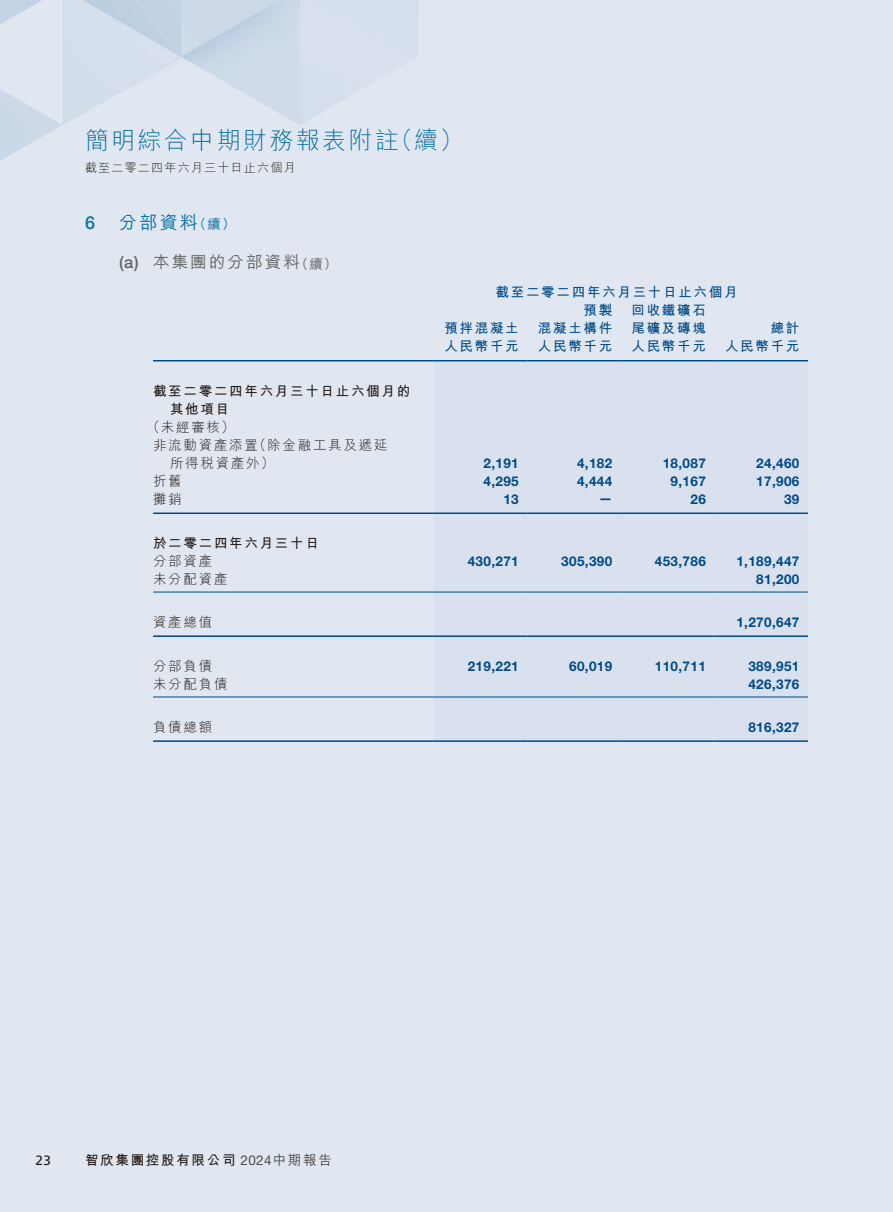
<style>
.page{position:relative;width:893px;height:1212px;background:#fff}
.page>*{position:absolute;margin:0;border:0;box-sizing:border-box;transform-origin:0 0}
.t1{font:300 24px "M Hei HK";letter-spacing:.1em;color:#0a73a4}
.t2{font:500 18px "M Hei HK";color:#0a73a4}
.t3{font:500 18px "Helvetica Neue LT Std";color:#0a73a4}
.t4{font:500 16.5px "M Hei HK";letter-spacing:.13em;color:#666565}
.t5{font:500 16.5px "Helvetica Neue LT Std";color:#666565}
.t6{font:700 13.5px "Helvetica Neue LT Std";letter-spacing:.03em;color:#004a87}
.t7{font:700 13.5px/18px "M Hei HK";letter-spacing:.13em;color:#004a87;text-align:right}
.t8{font:300 13.5px "M Hei HK";letter-spacing:.13em;color:#231916}
.t9{font:700 13.5px/18px "M Hei HK";letter-spacing:.13em;color:#231916}
.t10{font:500 13.5px "M Hei HK";color:#0a73a4}
.t11{font:500 13.5px "M Hei HK";color:#666565}
.t12{font:13.5px "Frutiger LT Std";color:#231916}
.t13{font:300 12px "M Hei HK";letter-spacing:.105em;color:#231916}
.s1{font-family:"Helvetica Neue LT Std";font-weight:400;color:#4d4a4a}
.s2{font-weight:500;color:#4d4a4a}
</style>
<div class="page">
<div style="left:434px;top:361px;width:374px;height:379px;background:#d8e1ed"></div>
<hr style="left:153px;top:360px;width:281px;height:1px;background:#004a87">
<hr style="left:434px;top:360px;width:93px;height:1px;background:#004a87">
<hr style="left:527px;top:360px;width:94px;height:1px;background:#004a87">
<hr style="left:621px;top:360px;width:93px;height:1px;background:#004a87">
<hr style="left:714px;top:360px;width:94px;height:1px;background:#004a87">
<hr style="left:153px;top:512px;width:281px;height:2px;background:#004a87">
<hr style="left:434px;top:512px;width:93px;height:2px;background:#004a87">
<hr style="left:527px;top:512px;width:94px;height:2px;background:#004a87">
<hr style="left:621px;top:512px;width:93px;height:2px;background:#004a87">
<hr style="left:714px;top:512px;width:94px;height:2px;background:#004a87">
<hr style="left:153px;top:592px;width:281px;height:1px;background:#004a87">
<hr style="left:434px;top:592px;width:93px;height:1px;background:#004a87">
<hr style="left:527px;top:592px;width:94px;height:1px;background:#004a87">
<hr style="left:621px;top:592px;width:93px;height:1px;background:#004a87">
<hr style="left:714px;top:592px;width:94px;height:1px;background:#004a87">
<hr style="left:153px;top:635px;width:281px;height:2px;background:#004a87">
<hr style="left:434px;top:635px;width:93px;height:2px;background:#004a87">
<hr style="left:527px;top:635px;width:94px;height:2px;background:#004a87">
<hr style="left:621px;top:635px;width:93px;height:2px;background:#004a87">
<hr style="left:714px;top:635px;width:94px;height:2px;background:#004a87">
<hr style="left:153px;top:696px;width:281px;height:1px;background:#004a87">
<hr style="left:434px;top:696px;width:93px;height:1px;background:#004a87">
<hr style="left:527px;top:696px;width:94px;height:1px;background:#004a87">
<hr style="left:621px;top:696px;width:93px;height:1px;background:#004a87">
<hr style="left:714px;top:696px;width:94px;height:1px;background:#004a87">
<hr style="left:153px;top:740px;width:281px;height:2px;background:#004a87">
<hr style="left:434px;top:740px;width:93px;height:2px;background:#004a87">
<hr style="left:527px;top:740px;width:94px;height:2px;background:#004a87">
<hr style="left:621px;top:740px;width:93px;height:2px;background:#004a87">
<hr style="left:714px;top:740px;width:94px;height:2px;background:#004a87">
<h1 class="t1" style="left:389px;top:128px;width:76px">（續(</h1>
<h1 class="t1" style="left:85px;top:128px;width:315px">簡明綜合中期財務報表附註</h1>
<p class="t13" style="left:85px;top:162px;width:212px">截至二零二四年六月三十日止六個月</p>
<h2 class="t3" style="left:85px;top:212px;width:12px">6</h2>
<h2 class="t2" style="left:119px;top:209px;width:80px">分部資料</h2>
<p class="t10" style="left:193px;top:214px;width:44px">（續(</p>
<p class="t5" style="left:119px;top:252px;width:21px">a( )</p>
<p class="t4" style="left:153px;top:250px;width:148px">本集團的分部資料</p>
<p class="t11" style="left:295px;top:254px;width:44px">（續(</p>
<p class="t9" style="left:170px;top:381px;width:242px;text-indent:-17px">截至二零二四年六月三十日止六個月的其他項目</p>
<p class="t8" style="left:146px;top:420px;width:90px">（未經審核(</p>
<p class="t8" style="left:253px;top:438px;width:136px">（除金融工具及遞延</p>
<p class="t8" style="left:153px;top:438px;width:106px">非流動資產添置</p>
<p class="t8" style="left:170px;top:456px;width:106px">所得稅資產外(</p>
<p class="t8" style="left:153px;top:474px;width:30px">折舊</p>
<p class="t8" style="left:153px;top:492px;width:30px">攤銷</p>
<p class="t9" style="left:153px;top:533px;width:167px">於二零二四年六月三十日</p>
<p class="t8" style="left:153px;top:554px;width:61px">分部資產</p>
<p class="t8" style="left:153px;top:572px;width:76px">未分配資產</p>
<p class="t8" style="left:153px;top:615px;width:61px">資產總值</p>
<p class="t8" style="left:153px;top:659px;width:61px">分部負債</p>
<p class="t8" style="left:153px;top:677px;width:76px">未分配負債</p>
<p class="t8" style="left:153px;top:720px;width:61px">負債總額</p>
<p class="t7" style="left:496px;top:282px;width:243px">截至二零二四年六月三十日止六個月</p>
<p class="t7" style="left:444px;top:318px;width:76px">預拌混凝土</p>
<p class="t7" style="left:538px;top:300px;width:76px">預製<br>混凝土構件</p>
<p class="t7" style="left:631px;top:300px;width:76px">回收鐵礦石</p>
<p class="t7" style="left:631px;top:318px;width:76px">尾礦及磚塊</p>
<p class="t7" style="left:771px;top:318px;width:30px">總計</p>
<p class="t7" style="left:444px;top:336px;width:76px">人民幣千元</p>
<p class="t7" style="left:538px;top:336px;width:76px">人民幣千元</p>
<p class="t7" style="left:631px;top:336px;width:76px">人民幣千元</p>
<p class="t7" style="left:725px;top:336px;width:76px">人民幣千元</p>
<p class="t6" style="left:483px;top:455px;width:37px">2,191</p>
<p class="t6" style="left:577px;top:455px;width:37px">4,182</p>
<p class="t6" style="left:663px;top:455px;width:45px">18,087</p>
<p class="t6" style="left:756px;top:455px;width:45px">24,460</p>
<p class="t6" style="left:483px;top:473px;width:37px">4,295</p>
<p class="t6" style="left:577px;top:473px;width:37px">4,444</p>
<p class="t6" style="left:671px;top:473px;width:37px">9,167</p>
<p class="t6" style="left:756px;top:473px;width:45px">17,906</p>
<p class="t6" style="left:503px;top:491px;width:17px">13</p>
<p class="t6" style="left:599px;top:490px;width:15px">—</p>
<p class="t6" style="left:690px;top:491px;width:17px">26</p>
<p class="t6" style="left:784px;top:491px;width:17px">39</p>
<p class="t6" style="left:468px;top:553px;width:53px">430,271</p>
<p class="t6" style="left:561px;top:553px;width:53px">305,390</p>
<p class="t6" style="left:655px;top:553px;width:53px">453,786</p>
<p class="t6" style="left:736px;top:553px;width:65px">1,189,447</p>
<p class="t6" style="left:756px;top:571px;width:45px">81,200</p>
<p class="t6" style="left:736px;top:613px;width:65px">1,270,647</p>
<p class="t6" style="left:468px;top:658px;width:53px">219,221</p>
<p class="t6" style="left:569px;top:658px;width:45px">60,019</p>
<p class="t6" style="left:655px;top:658px;width:53px">110,711</p>
<p class="t6" style="left:748px;top:658px;width:53px">389,951</p>
<p class="t6" style="left:748px;top:676px;width:53px">426,376</p>
<p class="t6" style="left:748px;top:718px;width:53px">816,327</p>
<p class="t12" style="left:36px;top:1152px;width:17px">23</p>
<p class="t9" style="left:85px;top:1149px;width:248px">智欣集團控股有限公司 <span class="s1">2024</span><span class="s2">中期報告</span></p>
</div>
